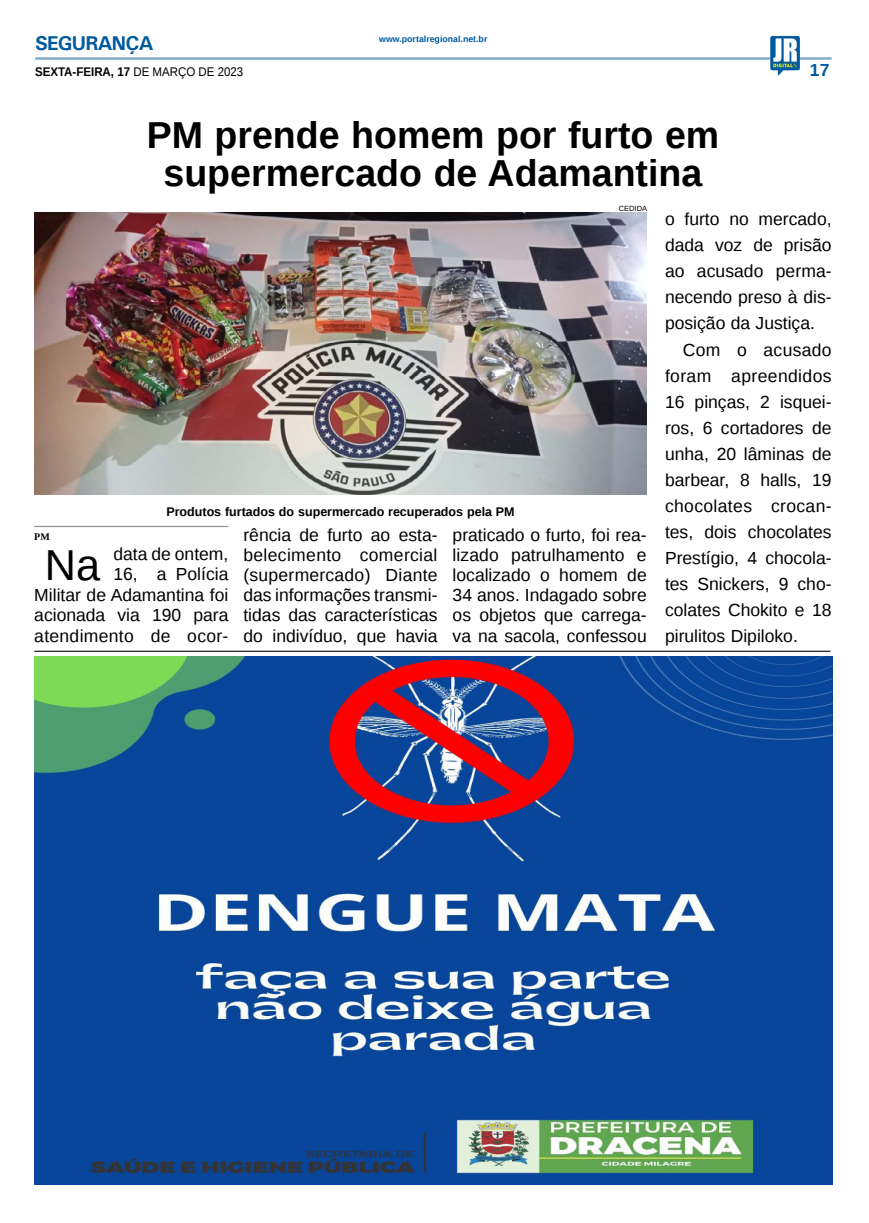
<style>
.page{position:relative;width:869px;height:1223px;background:#fff}
.page>*{position:absolute;margin:0;border:0;box-sizing:border-box;transform-origin:0 0}
.MATÉRIA{font:43.25px "Liberation Sans";color:#000}
.TÍTULO{font:700 37.5px/37.5px "Liberation Sans";color:#000;text-align:center}
.TITULO_PG{font:700 20px "Univers";letter-spacing:-.04em;color:#005a9e}
.MATÉRIA-2{font:17.5px/26px "Liberation Sans";color:#000;text-align:justify}
.TÍTULO-2{font:700 17.5px "Liberation Sans";color:#005a9e}
.LEGENDA{font:700 12.5px "Liberation Sans";color:#000}
.LEGENDA-2{font:700 12.5px "Liberation Sans";color:#000;scale:.92 1}
.CRÉDITO_NOME{font:700 10px "Liberation Serif";color:#000}
.DATA_PG{font:700 8.75px "Liberation Sans";color:#005a9e}
.CRÉDITO_FOTO{font:7.5px "Liberation Sans";color:#000}
.s1{font-weight:400}
</style>
<div class="page">
<hr style="left:35px;top:57px;width:796px;height:3px;background:#005a9e">
<img style="left:769px;top:36px;width:30px;height:40px">
<img style="left:34px;top:656px;width:797px;height:528px">
<hr style="left:34px;top:650px;width:796px;height:2px;background:#000">
<img style="left:34px;top:213px;width:612px;height:282px">
<hr style="left:34px;top:526px;width:194px;height:1px;background:#939598">
<p class="TITULO_PG" style="left:35px;top:31px;width:120px">SEGURANÇA</p>
<p class="LEGENDA-2" style="left:35px;top:63px;width:228px">SEXTA-FEIRA, 17 <span class="s1">DE MARÇO DE 2023</span></p>
<p class="DATA_PG" style="left:379px;top:33px;width:110px">www.portalregional.net.br</p>
<p class="TÍTULO" style="left:147px;top:116px;width:573px">PM prende homem por furto em supermercado de Adamantina</p>
<p class="TÍTULO-2" style="left:809px;top:58px;width:21px">17</p>
<p class="CRÉDITO_FOTO" style="left:618px;top:204px;width:30px">CEDIDA</p>
<p class="LEGENDA" style="left:166px;top:503px;width:349px">Produtos furtados do supermercado recuperados pela PM</p>
<p class="CRÉDITO_NOME" style="left:34px;top:530px;width:17px">PM</p>
<p class="MATÉRIA" style="left:45px;top:541px;width:57px">Na</p>
<p class="MATÉRIA-2" style="left:34px;top:545px;width:195px;line-height:20.2px;text-align:right">data de ontem,<br>16, a Polícia<br>Militar de Adamantina foi acionada via 190 para atendimento de ocor-</p>
<p class="MATÉRIA-2" style="left:243px;top:525px;width:195px;line-height:20.1px">rência de furto ao esta&shy;belecimento comercial (supermercado) Diante das informações transmi&shy;tidas das características do indivíduo, que havia</p>
<p class="MATÉRIA-2" style="left:452px;top:525px;width:195px;line-height:20.1px">praticado o furto, foi rea&shy;lizado patrulhamento e localizado o homem de 34 anos. Indagado sobre os objetos que carrega&shy;va na sacola, confessou</p>
<p class="MATÉRIA-2" style="left:664px;top:207px;width:168px">o furto no mercado, dada voz de prisão ao acusado perma&shy;necendo preso à dis&shy;posição da Justiça.</p>
<p class="MATÉRIA-2" style="left:664px;top:337px;width:168px;text-indent:18px">Com o acusado foram apreendidos 16 pinças, 2 isquei&shy;ros, 6 cortadores de unha, 20 lâminas de barbear, 8 halls, 19 chocolates crocan&shy;tes, dois chocolates Prestígio, 4 chocola&shy;tes Snickers, 9 cho&shy;colates Chokito e 18 pirulitos Dipiloko.</p>
</div>
